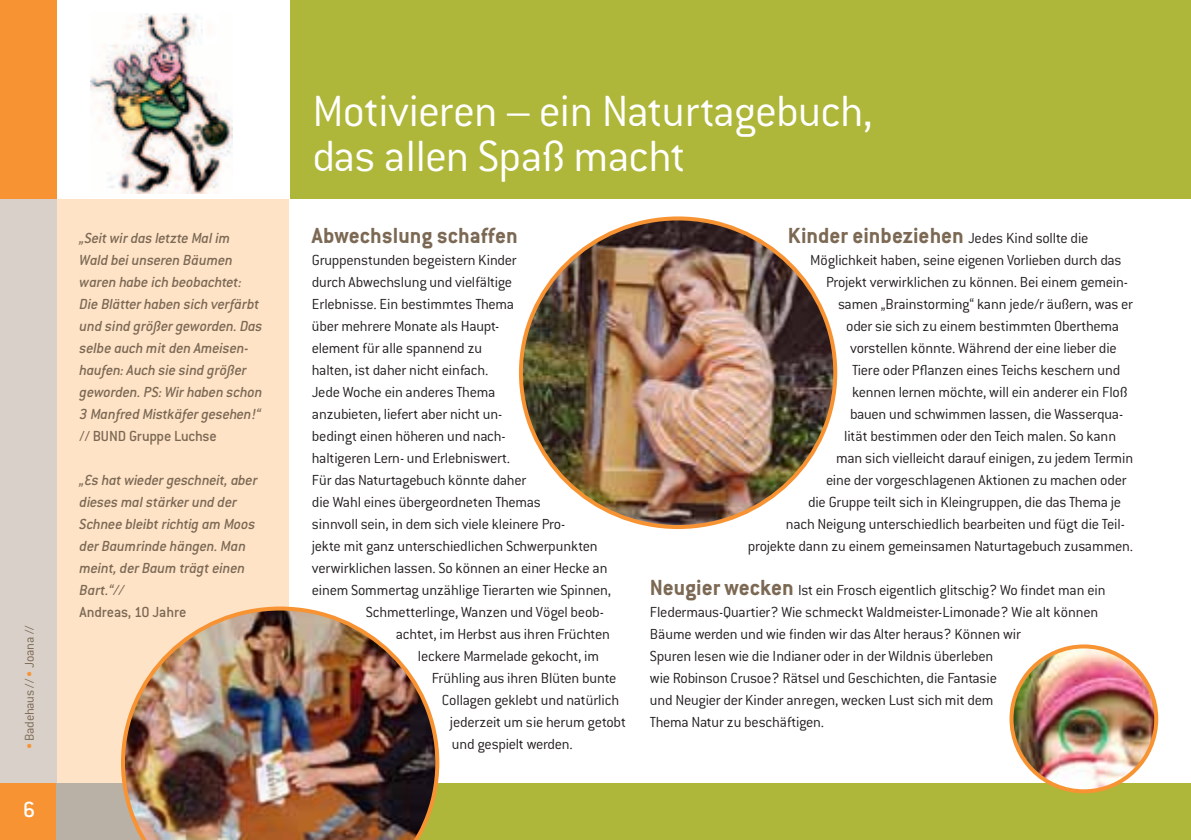
<style>
.page{position:relative;width:1191px;height:840px;background:#fff}
.page>*{position:absolute;margin:0;border:0;box-sizing:border-box;transform-origin:0 0}
.t1{font:300 48px/44px "Conduit ITC";letter-spacing:-.015em;color:#fff}
.t2{font:700 24px "Conduit ITC";color:#7c6954}
.t3{font:500 24px "Conduit ITC";color:#fff}
.t4{font:300 16px/22px "Conduit ITC";letter-spacing:-.015em;color:#231f20}
.t5{font:italic 500 16px/22px "Conduit ITC";letter-spacing:-.015em;color:#7c6954}
.t6{font:500 16px "Conduit ITC";letter-spacing:-.015em;color:#7c6954}
.t7{font:300 14px "Conduit ITC";letter-spacing:-.02em;color:#7c6954}
.s1{color:#f79332}
.s2{font-weight:700;font-size:24px;color:#7c6954}
</style>
<div class="page">
<div style="left:57px;top:198px;width:232px;height:584px;background:#fee3c7"></div>
<div style="left:289px;top:782px;width:902px;height:57px;background:#aeb739"></div>
<div style="left:0;top:782px;width:57px;height:57px;background:#f79332"></div>
<div style="left:57px;top:782px;width:232px;height:57px;background:#bab1a6"></div>
<div style="left:0;top:198px;width:57px;height:584px;background:#d8d0c9"></div>
<div style="left:289px;top:0;width:902px;height:198px;background:#aeb739"></div>
<img style="left:91px;top:13px;width:141px;height:181px">
<div style="left:0;top:0;width:57px;height:198px;background:#f79332"></div>
<img style="left:521px;top:218px;width:314px;height:308px">
<img style="left:121px;top:606px;width:318px;height:233px">
<img style="left:1011px;top:646px;width:145px;height:144px;border-radius:72px">
<div style="left:1009px;top:644px;width:149px;height:148px;border:4px solid #f79332;border-radius:50%"></div>
<p class="t7" style="left:22px;top:748px;width:125px;rotate:-90deg"><span class="s1">•</span> Badehaus // <span class="s1">•</span> Joana //</p>
<h2 class="t3" style="left:23px;top:795px;width:14px">6</h2>
<p class="t5" style="left:80px;top:226px;width:184px">„Seit wir das letzte Mal im<br>Wald bei unseren Bäumen waren habe ich beobachtet:<br>Die Blätter haben sich verfärbt und sind größer geworden. Das selbe auch mit den Ameisen&shy;haufen: Auch sie sind größer geworden. PS: Wir haben schon<br>3 Manfred Mistkäfer gesehen!“</p>
<p class="t6" style="left:80px;top:426px;width:139px">// BUND Gruppe Luchse</p>
<p class="t5" style="left:80px;top:468px;width:179px">„Es hat wieder geschneit, aber dieses mal stärker und der<br>Schnee bleibt richtig am Moos der Baumrinde hängen. Man meint, der Baum trägt einen<br>Bart.“//</p>
<p class="t6" style="left:80px;top:602px;width:108px">Andreas, 10 Jahre</p>
<h1 class="t1" style="left:312px;top:89px;width:562px">Motivieren – ein Naturtagebuch, das allen Spaß macht</h1>
<h2 class="t2" style="left:312px;top:221px;width:207px">Abwechslung schaffen</h2>
<p class="t4" style="left:312px;top:248px;width:206px">Gruppenstunden begeistern Kinder</p>
<p class="t4" style="left:312px;top:270px;width:202px">durch Abwechslung und vielfältige</p>
<p class="t4" style="left:312px;top:292px;width:204px">Erlebnisse. Ein bestimmtes Thema</p>
<p class="t4" style="left:312px;top:314px;width:189px">über mehrere Monate als Haupt-</p>
<p class="t4" style="left:312px;top:336px;width:172px">element für alle spannend zu</p>
<p class="t4" style="left:312px;top:358px;width:178px">halten, ist daher nicht einfach.</p>
<p class="t4" style="left:312px;top:380px;width:185px">Jede Woche ein anderes Thema</p>
<p class="t4" style="left:312px;top:402px;width:192px">anzubieten, liefert aber nicht un-</p>
<p class="t4" style="left:312px;top:424px;width:195px">bedingt einen höheren und nach-</p>
<p class="t4" style="left:312px;top:446px;width:200px">haltigeren Lern- und Erlebniswert.</p>
<p class="t4" style="left:312px;top:468px;width:216px">Für das Naturtagebuch könnte daher</p>
<p class="t4" style="left:312px;top:490px;width:230px">die Wahl eines übergeordneten Themas</p>
<p class="t4" style="left:312px;top:512px;width:255px">sinnvoll sein, in dem sich viele kleinere Pro-</p>
<p class="t4" style="left:312px;top:534px;width:287px">jekte mit ganz unterschiedlichen Schwerpunkten</p>
<p class="t4" style="left:312px;top:556px;width:297px">verwirklichen lassen. So können an einer Hecke an</p>
<p class="t4" style="left:312px;top:578px;width:301px">einem Sommertag unzählige Tierarten wie Spinnen,</p>
<p class="t4" style="left:366px;top:600px;width:239px">Schmetterlinge, Wanzen und Vögel beob-</p>
<p class="t4" style="left:396px;top:622px;width:215px">achtet, im Herbst aus ihren Früchten</p>
<p class="t4" style="left:418px;top:644px;width:183px">leckere Marmelade gekocht, im</p>
<p class="t4" style="left:432px;top:666px;width:186px">Frühling aus ihren Blüten bunte</p>
<p class="t4" style="left:442px;top:688px;width:179px">Collagen geklebt und natürlich</p>
<p class="t4" style="left:450px;top:710px;width:177px">jederzeit um sie herum getobt</p>
<p class="t4" style="left:452px;top:732px;width:122px">und gespielt werden.</p>
<p class="t4" style="left:788px;top:226px;width:302px"><span class="s2">Kinder einbeziehen</span> Jedes Kind sollte die</p>
<p class="t4" style="left:810px;top:248px;width:313px">Möglichkeit haben, seine eigenen Vorlieben durch das</p>
<p class="t4" style="left:826px;top:270px;width:303px">Projekt verwirklichen zu können. Bei einem gemein-</p>
<p class="t4" style="left:838px;top:292px;width:296px">samen „Brainstorming“ kann jede/r äußern, was er</p>
<p class="t4" style="left:846px;top:314px;width:275px">oder sie sich zu einem bestimmten Oberthema</p>
<p class="t4" style="left:850px;top:336px;width:268px">vorstellen könnte. Während der eine lieber die</p>
<p class="t4" style="left:852px;top:358px;width:270px">Tiere oder Pflanzen eines Teichs keschern und</p>
<p class="t4" style="left:852px;top:380px;width:277px">kennen lernen möchte, will ein anderer ein Floß</p>
<p class="t4" style="left:850px;top:402px;width:275px">bauen und schwimmen lassen, die Wasserqua-</p>
<p class="t4" style="left:844px;top:424px;width:274px">lität bestimmen oder den Teich malen. So kann</p>
<p class="t4" style="left:836px;top:446px;width:299px">man sich vielleicht darauf einigen, zu jedem Termin</p>
<p class="t4" style="left:826px;top:468px;width:302px">eine der vorgeschlagenen Aktionen zu machen oder</p>
<p class="t4" style="left:808px;top:490px;width:315px">die Gruppe teilt sich in Kleingruppen, die das Thema je</p>
<p class="t4" style="left:786px;top:512px;width:340px">nach Neigung unterschiedlich bearbeiten und fügt die Teil-</p>
<p class="t4" style="left:748px;top:534px;width:387px">projekte dann zu einem gemeinsamen Naturtagebuch zusammen.</p>
<p class="t4" style="left:650px;top:578px;width:457px"><span class="s2">Neugier wecken</span> Ist ein Frosch eigentlich glitschig? Wo findet man ein Fledermaus-Quartier? Wie schmeckt Waldmeister-Limonade? Wie alt können Bäume werden und wie finden wir das Alter heraus? Können wir<br>Spuren lesen wie die Indianer oder in der Wildnis überleben<br>wie Robinson Crusoe? Rätsel und Geschichten, die Fantasie<br>und Neugier der Kinder anregen, wecken Lust sich mit dem<br>Thema Natur zu beschäftigen.</p>
</div>
